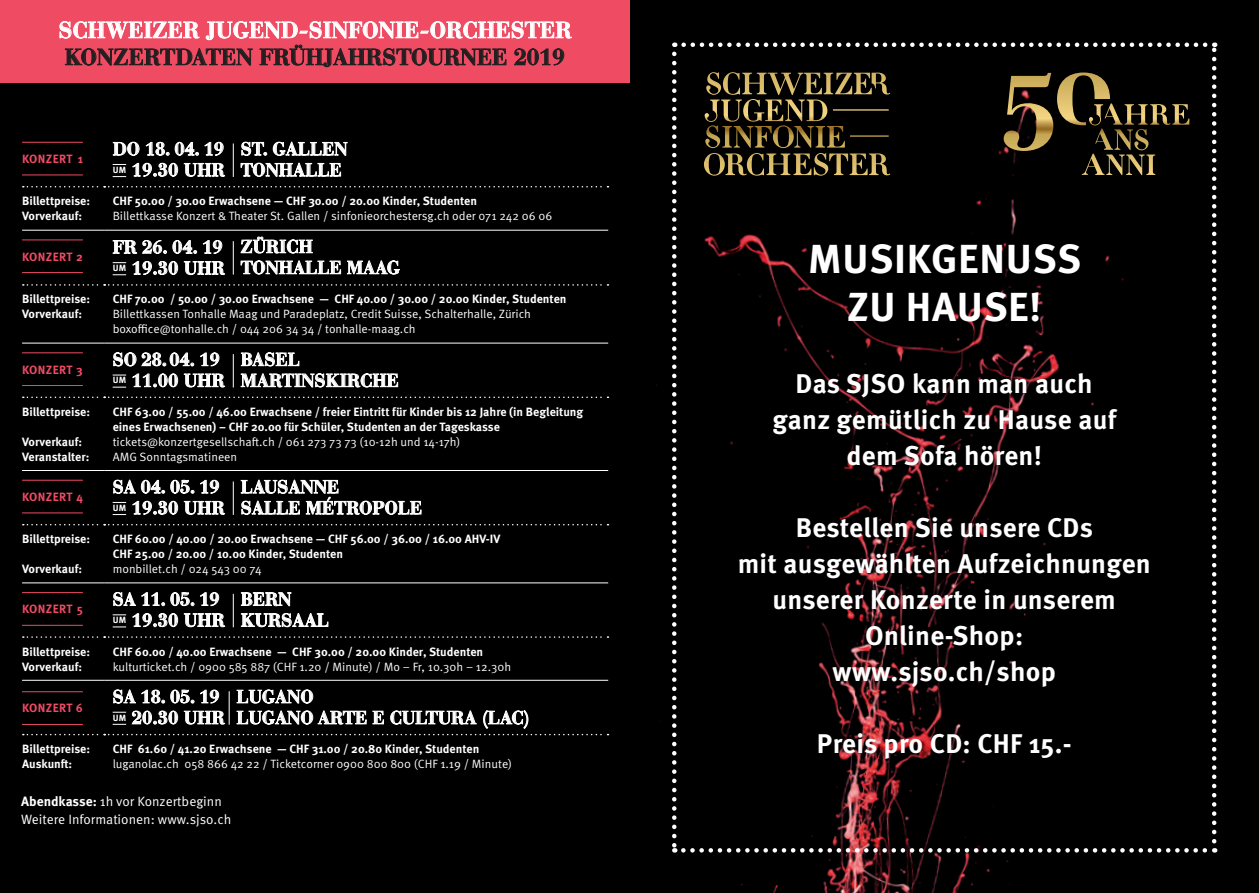
<style>
.page{position:relative;width:1259px;height:893px;background:#fff}
.page>*{position:absolute;margin:0;border:0;box-sizing:border-box;transform-origin:0 0}
.t1{font:700 40.5px/48px "Meta OT";letter-spacing:.02em;color:#fff;text-align:center}
.t2{font:700 27px/36px "Meta OT";letter-spacing:.01em;color:#fff;text-align:center}
.t3{font:700 22.5px "Bauer Bodoni Std";letter-spacing:.01em;color:#fff}
.t4{font:700 22.5px "Bauer Bodoni Std";letter-spacing:.01em;color:#231f20}
.t5{font:700 18px/21px "Bauer Bodoni Std";letter-spacing:.01em;color:#fff}
.t6{font:13.5px/18px "Meta OT Norm";color:#fff}
.t7{font:700 12px/15px "Meta OT";color:#fff}
.t8{font:12px/15px "Meta OT Norm";color:#fff}
.t9{font:700 12px "Meta OT";letter-spacing:.03em;color:#ef4b63}
.s1{font-family:"Meta OT";font-weight:700}
</style>
<div class="page">
<div style="left:642px;top:0;width:617px;height:893px;background:#000"></div>
<svg style="left:672px;top:54px;width:4px;height:799px"></svg>
<svg style="left:683px;top:848px;width:532px;height:5px"></svg>
<svg style="left:1212px;top:43px;width:4px;height:798px"></svg>
<svg style="left:674px;top:43px;width:531px;height:4px"></svg>
<div style="left:0;top:0;width:642px;height:893px;background:#000001"></div>
<svg style="left:23px;top:186px;width:585px;height:1px"></svg>
<svg style="left:23px;top:284px;width:585px;height:2px"></svg>
<svg style="left:23px;top:397px;width:585px;height:1px"></svg>
<svg style="left:23px;top:524px;width:585px;height:1px"></svg>
<svg style="left:23px;top:636px;width:585px;height:2px"></svg>
<hr style="left:22px;top:230px;width:82px;height:1px;background:#fff">
<hr style="left:104px;top:230px;width:504px;height:1px;background:#fff">
<hr style="left:22px;top:343px;width:82px;height:1px;background:#fff">
<hr style="left:104px;top:343px;width:504px;height:1px;background:#fff">
<hr style="left:22px;top:470px;width:82px;height:1px;background:#fff">
<hr style="left:104px;top:470px;width:504px;height:1px;background:#fff">
<hr style="left:22px;top:582px;width:82px;height:1px;background:#fff">
<hr style="left:104px;top:582px;width:504px;height:1px;background:#fff">
<hr style="left:22px;top:680px;width:82px;height:1px;background:#fff">
<hr style="left:104px;top:680px;width:504px;height:1px;background:#fff">
<hr style="left:22px;top:175px;width:61px;height:1px;background:#ef4b63">
<hr style="left:22px;top:142px;width:61px;height:1px;background:#ef4b63">
<svg style="left:113px;top:142px;width:26px;height:14px"></svg>
<svg style="left:146px;top:142px;width:23px;height:14px"></svg>
<svg style="left:175px;top:142px;width:24px;height:14px"></svg>
<svg style="left:205px;top:142px;width:18px;height:14px"></svg>
<svg style="left:132px;top:163px;width:46px;height:14px"></svg>
<svg style="left:184px;top:163px;width:41px;height:14px"></svg>
<svg style="left:113px;top:176px;width:13px;height:1px"></svg>
<svg style="left:113px;top:164px;width:13px;height:1px"></svg>
<svg style="left:241px;top:142px;width:26px;height:14px"></svg>
<svg style="left:273px;top:142px;width:74px;height:14px"></svg>
<svg style="left:241px;top:163px;width:100px;height:14px"></svg>
<hr style="left:233px;top:144px;width:1px;height:33px;background:#fff">
<hr style="left:22px;top:272px;width:61px;height:1px;background:#ef4b63">
<hr style="left:22px;top:240px;width:61px;height:1px;background:#ef4b63">
<svg style="left:113px;top:240px;width:54px;height:14px"></svg>
<svg style="left:173px;top:240px;width:24px;height:14px"></svg>
<svg style="left:203px;top:240px;width:19px;height:14px"></svg>
<svg style="left:132px;top:261px;width:46px;height:14px"></svg>
<svg style="left:184px;top:261px;width:41px;height:14px"></svg>
<svg style="left:113px;top:274px;width:13px;height:1px"></svg>
<svg style="left:113px;top:262px;width:13px;height:1px"></svg>
<svg style="left:241px;top:237px;width:72px;height:16px"></svg>
<svg style="left:241px;top:260px;width:100px;height:14px"></svg>
<svg style="left:347px;top:260px;width:53px;height:14px"></svg>
<hr style="left:233px;top:241px;width:1px;height:34px;background:#fff">
<hr style="left:22px;top:385px;width:61px;height:1px;background:#ef4b63">
<hr style="left:22px;top:352px;width:61px;height:1px;background:#ef4b63">
<svg style="left:113px;top:352px;width:23px;height:14px"></svg>
<svg style="left:142px;top:353px;width:52px;height:13px"></svg>
<svg style="left:200px;top:353px;width:19px;height:13px"></svg>
<svg style="left:132px;top:374px;width:46px;height:13px"></svg>
<svg style="left:184px;top:374px;width:41px;height:13px"></svg>
<svg style="left:113px;top:387px;width:13px;height:1px"></svg>
<svg style="left:113px;top:375px;width:13px;height:1px"></svg>
<hr style="left:22px;top:512px;width:61px;height:1px;background:#ef4b63">
<hr style="left:22px;top:480px;width:61px;height:1px;background:#ef4b63">
<svg style="left:113px;top:480px;width:81px;height:14px"></svg>
<svg style="left:200px;top:480px;width:19px;height:13px"></svg>
<svg style="left:132px;top:501px;width:46px;height:13px"></svg>
<svg style="left:184px;top:501px;width:41px;height:14px"></svg>
<svg style="left:113px;top:514px;width:13px;height:1px"></svg>
<svg style="left:113px;top:502px;width:13px;height:1px"></svg>
<svg style="left:241px;top:480px;width:180px;height:35px"></svg>
<hr style="left:233px;top:481px;width:1px;height:34px;background:#fff">
<hr style="left:22px;top:625px;width:61px;height:1px;background:#ef4b63">
<hr style="left:22px;top:592px;width:61px;height:1px;background:#ef4b63">
<svg style="left:113px;top:592px;width:81px;height:14px"></svg>
<svg style="left:200px;top:592px;width:19px;height:14px"></svg>
<svg style="left:132px;top:613px;width:46px;height:14px"></svg>
<svg style="left:184px;top:613px;width:41px;height:14px"></svg>
<svg style="left:113px;top:627px;width:13px;height:1px"></svg>
<svg style="left:113px;top:614px;width:13px;height:1px"></svg>
<svg style="left:241px;top:592px;width:50px;height:14px"></svg>
<svg style="left:241px;top:613px;width:87px;height:14px"></svg>
<hr style="left:233px;top:594px;width:1px;height:33px;background:#fff">
<hr style="left:22px;top:724px;width:61px;height:1px;background:#ef4b63">
<hr style="left:22px;top:691px;width:61px;height:1px;background:#ef4b63">
<svg style="left:113px;top:690px;width:81px;height:13px"></svg>
<svg style="left:200px;top:690px;width:19px;height:13px"></svg>
<svg style="left:237px;top:690px;width:76px;height:13px"></svg>
<svg style="left:23px;top:710px;width:585px;height:25px"></svg>
<hr style="left:229px;top:691px;width:1px;height:34px;background:#fff">
<svg style="left:241px;top:352px;width:58px;height:14px"></svg>
<svg style="left:241px;top:373px;width:157px;height:14px"></svg>
<hr style="left:233px;top:354px;width:1px;height:33px;background:#fff">
<div style="left:0;top:0;width:629px;height:82px;background:#ef4b63"></div>
<svg style="left:60px;top:21px;width:512px;height:46px"></svg>
<svg style="left:706px;top:72px;width:184px;height:23px;background:#4a4024"></svg>
<svg style="left:1003px;top:73px;width:186px;height:78px;background:#392f1a"></svg>
<h3 class="t3" style="left:59px;top:16px;width:514px">SCHWEIZER JUGEND-SINFONIE-ORCHESTER</h3>
<h3 class="t4" style="left:65px;top:43px;width:501px">KONZERTDATEN FRÜHJAHRSTOURNEE 2019</h3>
<p class="t9" style="left:22px;top:151px;width:62px">KONZERT 1</p>
<h3 class="t5" style="left:113px;top:138px;width:114px">DO 18. 04. 19<br><sup>UM</sup> 19.30 UHR</h3>
<h3 class="t5" style="left:241px;top:138px;width:108px">ST. GALLEN<br>TONHALLE</h3>
<p class="t7" style="left:22px;top:194px;width:70px">Billettpreise:<br>Vorverkauf:</p>
<p class="t7" style="left:113px;top:194px;width:366px">CHF 50.00 / 30.00 Erwachsene — CHF 30.00 / 20.00 Kinder, Studenten</p>
<p class="t8" style="left:113px;top:209px;width:441px">Billettkasse Konzert &amp; Theater St. Gallen / sinfonieorchestersg.ch oder 071 242 06 06</p>
<p class="t9" style="left:22px;top:249px;width:62px">KONZERT 2</p>
<h3 class="t5" style="left:113px;top:237px;width:114px">FR 26. 04. 19<br><sup>UM</sup> 19.30 UHR</h3>
<h3 class="t5" style="left:241px;top:236px;width:161px">ZÜRICH<br>TONHALLE MAAG</h3>
<p class="t7" style="left:22px;top:292px;width:70px">Billettpreise:<br>Vorverkauf:</p>
<p class="t7" style="left:113px;top:292px;width:455px">CHF 70.00 / 50.00 / 30.00 Erwachsene — CHF 40.00 / 30.00 / 20.00 Kinder, Studenten</p>
<p class="t8" style="left:113px;top:307px;width:420px">Billettkassen Tonhalle Maag und Paradeplatz, Credit Suisse, Schalterhalle, Zürich boxoffice@tonhalle.ch / 044 206 34 34 / tonhalle-maag.ch</p>
<p class="t9" style="left:22px;top:362px;width:62px">KONZERT 3</p>
<p class="t7" style="left:22px;top:404px;width:70px">Billettpreise:</p>
<p class="t7" style="left:22px;top:434px;width:69px">Vorverkauf:<br>Veranstalter:</p>
<p class="t9" style="left:22px;top:489px;width:62px">KONZERT 4</p>
<p class="t7" style="left:22px;top:532px;width:70px">Billettpreise:</p>
<p class="t7" style="left:22px;top:562px;width:62px">Vorverkauf:</p>
<p class="t9" style="left:22px;top:602px;width:62px">KONZERT 5</p>
<h3 class="t5" style="left:113px;top:349px;width:114px">SO 28. 04. 19<br><sup>UM</sup> 11.00 UHR</h3>
<h3 class="t5" style="left:241px;top:349px;width:159px">BASEL<br>MARTINSKIRCHE</h3>
<p class="t7" style="left:113px;top:404px;width:472px">CHF 63.00 / 55.00 / 46.00 Erwachsene / freier Eintritt für Kinder bis 12 Jahre (in Begleitung eines Erwachsenen) – CHF 20.00 für Schüler, Studenten an der Tageskasse</p>
<p class="t8" style="left:113px;top:434px;width:349px">tickets@konzertgesellschaft.ch / 061 273 73 73 (10-12h und 14-17h)<br>AMG Sonntagsmatineen</p>
<h3 class="t5" style="left:113px;top:476px;width:114px">SA 04. 05. 19<br><sup>UM</sup> 19.30 UHR</h3>
<h3 class="t5" style="left:241px;top:476px;width:183px">LAUSANNE<br>SALLE MÉTROPOLE</h3>
<p class="t7" style="left:113px;top:532px;width:389px">CHF 60.00 / 40.00 / 20.00 Erwachsene — CHF 56.00 / 36.00 / 16.00 AHV-IV<br>CHF 25.00 / 20.00 / 10.00 Kinder, Studenten</p>
<p class="t8" style="left:113px;top:562px;width:150px">monbillet.ch / 024 543 00 74</p>
<h3 class="t5" style="left:113px;top:589px;width:114px">SA 11. 05. 19<br><sup>UM</sup> 19.30 UHR</h3>
<h3 class="t5" style="left:241px;top:589px;width:90px">BERN<br>KURSAAL</h3>
<p class="t7" style="left:22px;top:644px;width:70px">Billettpreise:<br>Vorverkauf:</p>
<p class="t7" style="left:113px;top:644px;width:372px">CHF 60.00 / 40.00 Erwachsene — CHF 30.00 / 20.00 Kinder, Studenten</p>
<p class="t8" style="left:113px;top:659px;width:400px">kulturticket.ch / 0900 585 887 (CHF 1.20 / Minute) / Mo – Fr, 10.30h – 12.30h</p>
<p class="t9" style="left:22px;top:701px;width:62px">KONZERT 6</p>
<h3 class="t5" style="left:113px;top:686px;width:114px">SA 18. 05. 19<br><sup>UM</sup> 20.30 UHR</h3>
<h3 class="t5" style="left:237px;top:686px;width:295px">LUGANO<br>LUGANO ARTE E CULTURA (LAC)</h3>
<p class="t7" style="left:22px;top:741px;width:70px">Billettpreise:<br>Auskunft:</p>
<p class="t7" style="left:113px;top:741px;width:368px">CHF 61.60 / 41.20 Erwachsene — CHF 31.00 / 20.80 Kinder, Studenten</p>
<p class="t8" style="left:113px;top:756px;width:401px">luganolac.ch 058 866 42 22 / Ticketcorner 0900 800 800 (CHF 1.19 / Minute)</p>
<p class="t6" style="left:21px;top:793px;width:211px"><span class="s1">Abendkasse:</span> 1h vor Konzertbeginn<br>Weitere Informationen: www.sjso.ch</p>
<h1 class="t1" style="left:808px;top:235px;width:274px">MUSIKGENUSS<br>ZU HAUSE!</h1>
<h2 class="t2" style="left:772px;top:366px;width:345px">Das SJSO kann man auch ganz gemütlich zu Hause auf dem Sofa hören!</h2>
<h2 class="t2" style="left:737px;top:510px;width:415px">Bestellen Sie unsere CDs<br>mit ausgewählten Aufzeichnungen unserer Konzerte in unserem<br>Online-Shop:<br>www.sjso.ch/shop</h2>
<h2 class="t2" style="left:817px;top:726px;width:256px">Preis pro CD: CHF 15.-</h2>
</div>
